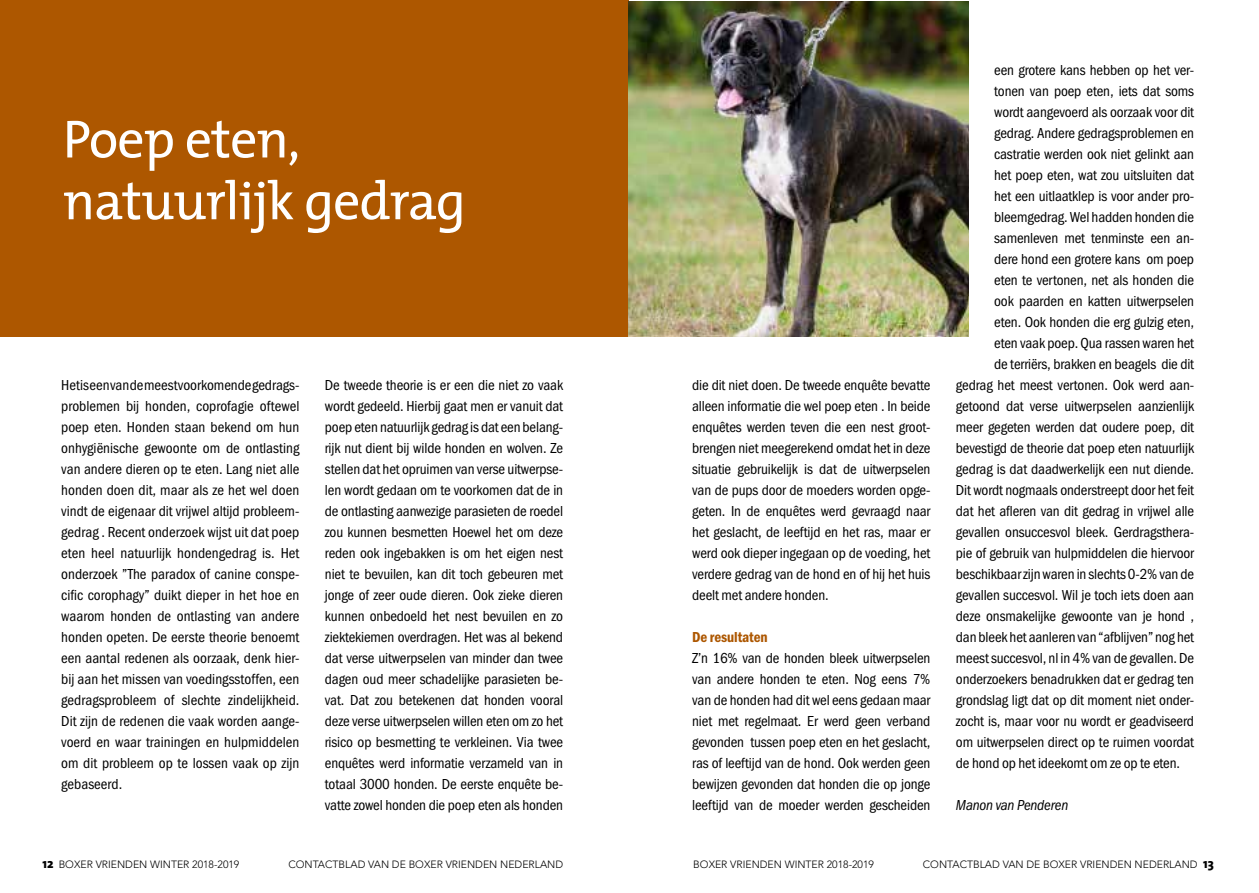
<style>
.page{position:relative;width:1259px;height:893px;background:#fff}
.page>*{position:absolute;margin:0;border:0;box-sizing:border-box;transform-origin:0 0}
.t1{font:54px/61.8px "The Mix";letter-spacing:-.02em;color:#fff}
.t2{font:15px/21px "Franklin Got URWTCE Boo Con";letter-spacing:-.01em;color:#000;text-align:justify}
.t3{font:15px "Franklin Got URWTCE Boo Con Ita";letter-spacing:-.01em;color:#000}
.t4{font:15px "Franklin Got URWTCE Dem Con";letter-spacing:-.01em;color:#ad5700}
.t5{font:300 10.5px "Avenir";color:#000}
.s1{font-family:"The Sans";font-weight:800;font-size:13.5px}
</style>
<div class="page">
<div style="left:0;top:0;width:628px;height:337px;background:#ad5700"></div>
<img style="left:628px;top:1px;width:340px;height:336px">
<h1 class="t1" style="left:63px;top:107px;width:405px">Poep eten, natuurlijk gedrag</h1>
<p class="t2" style="left:61px;top:375px;width:240px">Het is een van de meest voorkomende gedrags&shy;problemen bij honden, coprofagie oftewel poep eten. Honden staan bekend om hun onhygiënische gewoonte om de ontlasting van andere dieren op te eten. Lang niet alle honden doen dit, maar als ze het wel doen vindt de eigenaar dit vrijwel altijd probleem&shy;gedrag . Recent onderzoek wijst uit dat poep eten heel natuurlijk hondengedrag is. Het onderzoek ”The paradox of canine conspe&shy;cific corophagy” duikt dieper in het hoe en waarom honden de ontlasting van andere honden opeten. De eerste theorie benoemt een aantal redenen als oorzaak, denk hier&shy;bij aan het missen van voedingsstoffen, een gedragsprobleem of slechte zindelijkheid.<br>Dit zijn de redenen die vaak worden aange&shy;voerd en waar trainingen en hulpmiddelen om dit probleem op te lossen vaak op zijn gebaseerd.</p>
<p class="t2" style="left:325px;top:375px;width:240px">De tweede theorie is er een die niet zo vaak wordt gedeeld. Hierbij gaat men er vanuit dat poep eten natuurlijk gedrag is dat een belang&shy;rijk nut dient bij wilde honden en wolven. Ze stellen dat het opruimen van verse uitwerpse&shy;len wordt gedaan om te voorkomen dat de in de ontlasting aanwezige parasieten de roedel zou kunnen besmetten Hoewel het om deze reden ook ingebakken is om het eigen nest niet te bevuilen, kan dit toch gebeuren met jonge of zeer oude dieren. Ook zieke dieren kunnen onbedoeld het nest bevuilen en zo ziektekiemen overdragen. Het was al bekend dat verse uitwerpselen van minder dan twee dagen oud meer schadelijke parasieten be&shy;vat. Dat zou betekenen dat honden vooral deze verse uitwerpselen willen eten om zo het risico op besmetting te verkleinen. Via twee enquêtes werd informatie verzameld van in totaal 3000 honden. De eerste enquête be&shy;vatte zowel honden die poep eten als honden</p>
<p class="t2" style="left:692px;top:375px;width:240px">die dit niet doen. De tweede enquête bevatte alleen informatie die wel poep eten . In beide enquêtes werden teven die een nest groot&shy;brengen niet meegerekend omdat het in deze situatie gebruikelijk is dat de uitwerpselen van de pups door de moeders worden opge&shy;geten. In de enquêtes werd gevraagd naar het geslacht, de leeftijd en het ras, maar er werd ook dieper ingegaan op de voeding, het verdere gedrag van de hond en of hij het huis deelt met andere honden.</p>
<p class="t4" style="left:692px;top:628px;width:77px">De resultaten</p>
<p class="t2" style="left:692px;top:648px;width:240px">Z’n 16% van de honden bleek uitwerpselen van andere honden te eten. Nog eens 7% van de honden had dit wel eens gedaan maar niet met regelmaat. Er werd geen verband gevonden tussen poep eten en het geslacht, ras of leeftijd van de hond. Ook werden geen bewijzen gevonden dat honden die op jonge leeftijd van de moeder werden gescheiden</p>
<p class="t2" style="left:994px;top:60px;width:201px">een grotere kans hebben op het ver-</p>
<p class="t2" style="left:994px;top:81px;width:201px">tonen van poep eten, iets dat soms</p>
<p class="t2" style="left:994px;top:102px;width:201px">wordt aangevoerd als oorzaak voor dit</p>
<p class="t2" style="left:994px;top:123px;width:201px">gedrag. Andere gedragsproblemen en</p>
<p class="t2" style="left:994px;top:144px;width:201px">castratie werden ook niet gelinkt aan</p>
<p class="t2" style="left:994px;top:165px;width:201px">het poep eten, wat zou uitsluiten dat</p>
<p class="t2" style="left:994px;top:186px;width:201px">het een uitlaatklep is voor ander pro-</p>
<p class="t2" style="left:994px;top:207px;width:201px">bleemgedrag. Wel hadden honden die</p>
<p class="t2" style="left:994px;top:228px;width:201px">samenleven met tenminste een an-</p>
<p class="t2" style="left:994px;top:249px;width:201px">dere hond een grotere kans om poep</p>
<p class="t2" style="left:994px;top:270px;width:201px">eten te vertonen, net als honden die</p>
<p class="t2" style="left:994px;top:291px;width:201px">ook paarden en katten uitwerpselen</p>
<p class="t2" style="left:994px;top:312px;width:201px">eten. Ook honden die erg gulzig eten,</p>
<p class="t2" style="left:994px;top:333px;width:201px">eten vaak poep. Qua rassen waren het</p>
<p class="t2" style="left:994px;top:354px;width:201px">de terriërs, brakken en beagels die dit</p>
<p class="t2" style="left:956px;top:375px;width:240px">gedrag het meest vertonen. Ook werd aan-</p>
<p class="t2" style="left:956px;top:396px;width:240px">getoond dat verse uitwerpselen aanzienlijk</p>
<p class="t2" style="left:956px;top:417px;width:240px">meer gegeten werden dat oudere poep, dit</p>
<p class="t2" style="left:956px;top:438px;width:240px">bevestigd de theorie dat poep eten natuurlijk</p>
<p class="t2" style="left:956px;top:459px;width:240px">gedrag is dat daadwerkelijk een nut diende.</p>
<p class="t2" style="left:956px;top:480px;width:240px">Dit wordt nogmaals onderstreept door het feit</p>
<p class="t2" style="left:956px;top:501px;width:240px">dat het afleren van dit gedrag in vrijwel alle</p>
<p class="t2" style="left:956px;top:522px;width:240px">gevallen onsuccesvol bleek. Gerdragsthera-</p>
<p class="t2" style="left:956px;top:543px;width:240px">pie of gebruik van hulpmiddelen die hiervoor</p>
<p class="t2" style="left:956px;top:564px;width:240px">beschikbaar zijn waren in slechts 0-2% van de</p>
<p class="t2" style="left:956px;top:585px;width:240px">gevallen succesvol. Wil je toch iets doen aan</p>
<p class="t2" style="left:956px;top:606px;width:240px">deze onsmakelijke gewoonte van je hond ,</p>
<p class="t2" style="left:956px;top:627px;width:240px">dan bleek het aanleren van “afblijven” nog het</p>
<p class="t2" style="left:956px;top:648px;width:240px">meest succesvol, nl in 4% van de gevallen. De</p>
<p class="t2" style="left:956px;top:669px;width:240px">onderzoekers benadrukken dat er gedrag ten</p>
<p class="t2" style="left:956px;top:690px;width:240px">grondslag ligt dat op dit moment niet onder-</p>
<p class="t2" style="left:956px;top:711px;width:240px">zocht is, maar voor nu wordt er geadviseerd</p>
<p class="t2" style="left:956px;top:732px;width:240px">om uitwerpselen direct op te ruimen voordat</p>
<p class="t2" style="left:956px;top:753px;width:226px">de hond op het ideekomt om ze op te eten.</p>
<p class="t3" style="left:956px;top:797px;width:114px">Manon van Penderen</p>
<p class="t5" style="left:43px;top:858px;width:198px"><span class="s1">12</span> BOXER VRIENDEN WINTER 2018-2019</p>
<p class="t5" style="left:288px;top:858px;width:276px">CONTACTBLAD VAN DE BOXER VRIENDEN NEDERLAND</p>
<p class="t5" style="left:693px;top:858px;width:182px">BOXER VRIENDEN WINTER 2018-2019</p>
<p class="t5" style="left:923px;top:858px;width:293px">CONTACTBLAD VAN DE BOXER VRIENDEN NEDERLAND <span class="s1">13</span></p>
</div>
